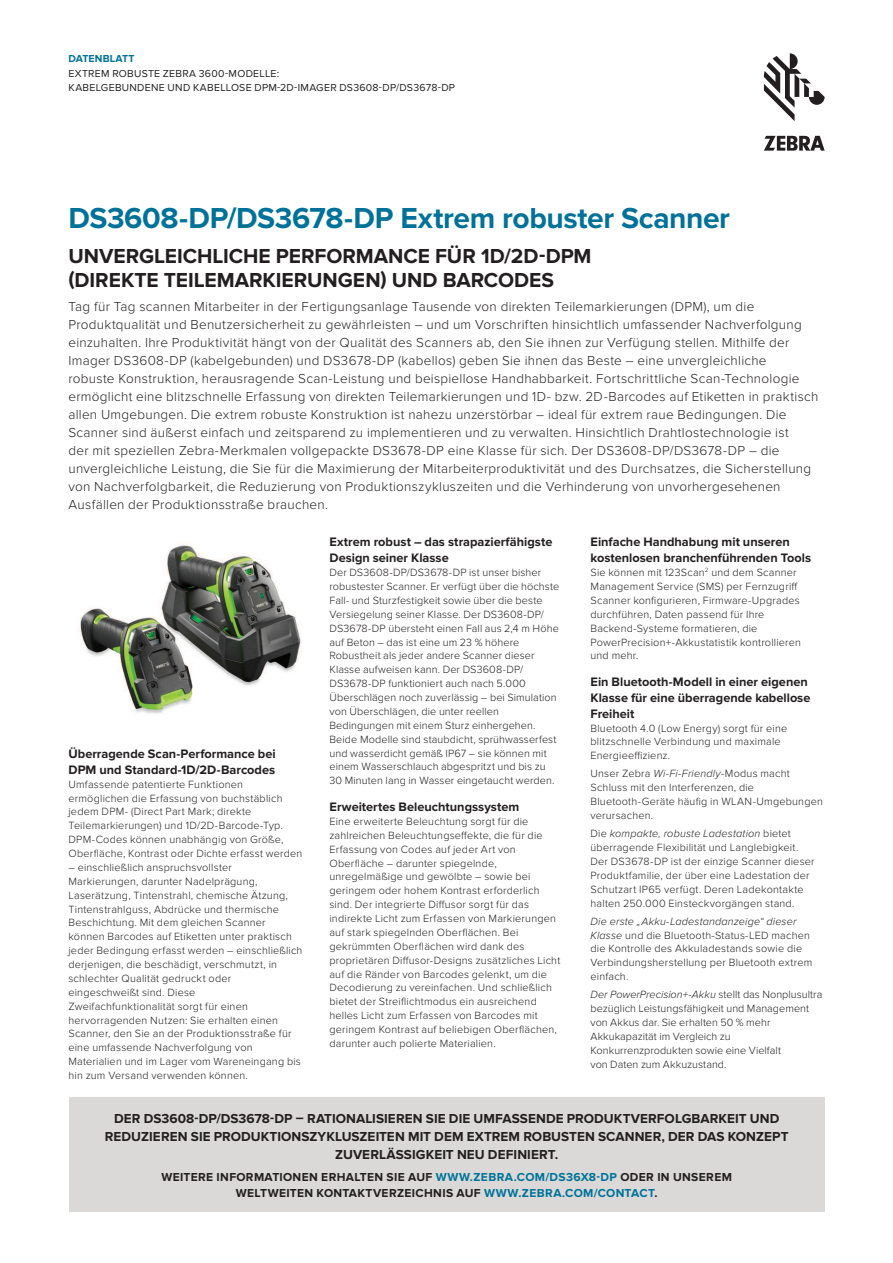
<style>
.page{position:relative;width:893px;height:1263px;background:#fff}
.page>*{position:absolute;margin:0;border:0;box-sizing:border-box;transform-origin:0 0}
.t1{font:700 30px "Proxima Nova";letter-spacing:-.015em;color:#007299}
.t2{font:700 21px/24px "Proxima Nova";color:#231f20}
.t3{font:300 13.5px/18px "Proxima Nova";letter-spacing:.02em;color:#231f20}
.t4{font:700 13.5px/18px "Proxima Nova";letter-spacing:.005em;color:#231f20;text-align:center}
.t5{font:700 12.75px/15.8px "Proxima Nova";color:#231f20}
.t6{font:700 12px/15.3px "Proxima Nova";letter-spacing:.03em;color:#231f20;text-align:center}
.t7{font:300 10.8px/13.8px "Proxima Nova";letter-spacing:.02em;color:#231f20}
.t8{font:10.5px/14.2px "Proxima Nova";letter-spacing:.025em;color:#231f20}
.t9{font:700 10.5px "Proxima Nova";letter-spacing:.015em;color:#007299}
.s1{font-style:italic}
.s2{color:#007299}
</style>
<div class="page">
<svg style="left:764px;top:54px;width:61px;height:67px"></svg>
<svg style="left:764px;top:136px;width:61px;height:15px"></svg>
<img style="left:78px;top:544px;width:224px;height:170px">
<div style="left:69px;top:1097px;width:755px;height:115px;background:#dad9d7"></div>
<p class="t9" style="left:68px;top:53px;width:68px">DATENBLATT</p>
<p class="t8" style="left:68px;top:67px;width:388px">EXTREM ROBUSTE ZEBRA 3600-MODELLE:<br>KABELGEBUNDENE UND KABELLOSE DPM-2D-IMAGER DS3608-DP/DS3678-DP</p>
<h1 class="t1" style="left:68px;top:202px;width:663px">DS3608-DP/DS3678-DP Extrem robuster Scanner</h1>
<h2 class="t2" style="left:68px;top:244px;width:525px">UNVERGLEICHLICHE PERFORMANCE FÜR 1D/2D-DPM (DIREKTE TEILEMARKIERUNGEN) UND BARCODES</h2>
<p class="t3" style="left:68px;top:298px;width:751px">Tag für Tag scannen Mitarbeiter in der Fertigungsanlage Tausende von direkten Teilemarkierungen (DPM), um die Produktqualität und Benutzersicherheit zu gewährleisten – und um Vorschriften hinsichtlich umfassender Nachverfolgung einzuhalten. Ihre Produktivität hängt von der Qualität des Scanners ab, den Sie ihnen zur Verfügung stellen. Mithilfe der Imager DS3608-DP (kabelgebunden) und DS3678-DP (kabellos) geben Sie ihnen das Beste – eine unvergleichliche<br>robuste Konstruktion, herausragende Scan-Leistung und beispiellose Handhabbarkeit. Fortschrittliche Scan-Technologie ermöglicht eine blitzschnelle Erfassung von direkten Teilemarkierungen und 1D- bzw. 2D-Barcodes auf Etiketten in praktisch allen Umgebungen. Die extrem robuste Konstruktion ist nahezu unzerstörbar – ideal für extrem raue Bedingungen. Die Scanner sind äußerst einfach und zeitsparend zu implementieren und zu verwalten. Hinsichtlich Drahtlostechnologie ist<br>der mit speziellen Zebra-Merkmalen vollgepackte DS3678-DP eine Klasse für sich. Der DS3608-DP/DS3678-DP – die unvergleichliche Leistung, die Sie für die Maximierung der Mitarbeiterproduktivität und des Durchsatzes, die Sicherstellung von Nachverfolgbarkeit, die Reduzierung von Produktionszykluszeiten und die Verhinderung von unvorhergesehenen Ausfällen der Produktionsstraße brauchen.</p>
<p class="t5" style="left:329px;top:534px;width:224px">Extrem robust – das strapazierfähigste<br>Design seiner Klasse</p>
<p class="t7" style="left:329px;top:566px;width:231px">Der DS3608-DP/DS3678-DP ist unser bisher robustester Scanner. Er verfügt über die höchste Fall- und Sturzfestigkeit sowie über die beste Versiegelung seiner Klasse. Der DS3608-DP/ DS3678-DP übersteht einen Fall aus 2,4 m Höhe auf Beton – das ist eine um 23 % höhere Robustheit als jeder andere Scanner dieser Klasse aufweisen kann. Der DS3608-DP/ DS3678-DP funktioniert auch nach 5.000<br>Überschlägen noch zuverlässig – bei Simulation von Überschlägen, die unter reellen Bedingungen mit einem Sturz einhergehen.<br>Beide Modelle sind staubdicht, sprühwasserfest und wasserdicht gemäß IP67 – sie können mit einem Wasserschlauch abgespritzt und bis zu 30 Minuten lang in Wasser eingetaucht werden.</p>
<p class="t5" style="left:329px;top:799px;width:191px">Erweitertes Beleuchtungssystem</p>
<p class="t7" style="left:329px;top:815px;width:232px">Eine erweiterte Beleuchtung sorgt für die zahlreichen Beleuchtungsefekte, die für die Erfassung von Codes auf jeder Art von Oberläche – darunter spiegelnde, unregelmäßige und gewölbte – sowie bei geringem oder hohem Kontrast erforderlich sind. Der integrierte Difusor sorgt für das indirekte Licht zum Erfassen von Markierungen auf stark spiegelnden Oberlächen. Bei gekrümmten Oberlächen wird dank des proprietären Difusor-Designs zusätzliches Licht auf die Ränder von Barcodes gelenkt, um die Decodierung zu vereinfachen. Und schließlich bietet der Streilichtmodus ein ausreichend helles Licht zum Erfassen von Barcodes mit geringem Kontrast auf beliebigen Oberlächen, darunter auch polierte Materialien.</p>
<p class="t5" style="left:590px;top:534px;width:222px">Einfache Handhabung mit unseren kostenlosen branchenführenden Tools</p>
<p class="t7" style="left:590px;top:566px;width:212px">Sie können mit 123Scan<sup>2</sup> und dem Scanner Management Service (SMS) per Fernzugrif Scanner konigurieren, Firmware-Upgrades durchführen, Daten passend für Ihre Backend-Systeme formatieren, die PowerPrecision+-Akkustatistik kontrollieren und mehr.</p>
<p class="t5" style="left:590px;top:674px;width:221px">Ein Bluetooth-Modell in einer eigenen<br>Klasse für eine überragende kabellose<br>Freiheit</p>
<p class="t7" style="left:590px;top:721px;width:198px">Bluetooth 4.0 (Low Energy) sorgt für eine blitzschnelle Verbindung und maximale<br>Energieeizienz.</p>
<p class="t7" style="left:590px;top:767px;width:234px">Unser Zebra <span class="s1">Wi-Fi-Friendly</span>-Modus macht Schluss mit den Interferenzen, die Bluetooth-Geräte häuig in WLAN-Umgebungen verursachen.</p>
<p class="t7" style="left:590px;top:827px;width:226px">Die <span class="s1">kompakte, robuste Ladestation</span> bietet überragende Flexibilität und Langlebigkeit.<br>Der DS3678-DP ist der einzige Scanner dieser Produktfamilie, der über eine Ladestation der Schutzart IP65 verfügt. Deren Ladekontakte halten 250.000 Einsteckvorgängen stand.</p>
<p class="t7" style="left:590px;top:914px;width:223px"><span class="s1">Die erste „Akku-Ladestandanzeige“ dieser Klasse</span> und die Bluetooth-Status-LED machen die Kontrolle des Akkuladestands sowie die Verbindungsherstellung per Bluetooth extrem einfach.</p>
<p class="t7" style="left:590px;top:988px;width:233px"><span class="s1">Der PowerPrecision+-Akku</span> stellt das Nonplusultra bezüglich Leistungsfähigkeit und Management von Akkus dar. Sie erhalten 50 % mehr Akkukapazität im Vergleich zu Konkurrenzprodukten sowie eine Vielfalt<br>von Daten zum Akkuzustand.</p>
<p class="t5" style="left:68px;top:746px;width:209px">Überragende Scan-Performance bei<br>DPM und Standard-1D/2D-Barcodes</p>
<p class="t7" style="left:68px;top:777px;width:235px">Umfassende patentierte Funktionen ermöglichen die Erfassung von buchstäblich jedem DPM- (Direct Part Mark; direkte Teilemarkierungen) und 1D/2D-Barcode-Typ.<br>DPM-Codes können unabhängig von Größe, Oberläche, Kontrast oder Dichte erfasst werden</p>
<p class="t7" style="left:68px;top:861px;width:236px">– einschließlich anspruchsvollster Markierungen, darunter Nadelprägung, Laserätzung, Tintenstrahl, chemische Ätzung, Tintenstrahlguss, Abdrücke und thermische Beschichtung. Mit dem gleichen Scanner können Barcodes auf Etiketten unter praktisch jeder Bedingung erfasst werden – einschließlich derjenigen, die beschädigt, verschmutzt, in schlechter Qualität gedruckt oder eingeschweißt sind. Diese Zweifachfunktionalität sorgt für einen hervorragenden Nutzen: Sie erhalten einen Scanner, den Sie an der Produktionsstraße für eine umfassende Nachverfolgung von Materialien und im Lager vom Wareneingang bis hin zum Versand verwenden können.</p>
<p class="t4" style="left:105px;top:1110px;width:685px">DER DS3608-DP/DS3678-DP – RATIONALISIEREN SIE DIE UMFASSENDE PRODUKTVERFOLGBARKEIT UND<br>REDUZIEREN SIE PRODUKTIONSZYKLUSZEITEN MIT DEM EXTREM ROBUSTEN SCANNER, DER DAS KONZEPT<br>ZUVERLÄSSIGKEIT NEU DEFINIERT.</p>
<p class="t6" style="left:161px;top:1170px;width:572px">WEITERE INFORMATIONEN ERHALTEN SIE AUF <span class="s2">WWW.ZEBRA.COM/DS36X8-DP</span> ODER IN UNSEREM<br>WELTWEITEN KONTAKTVERZEICHNIS AUF <span class="s2">WWW.ZEBRA.COM/CONTACT</span>.</p>
</div>
